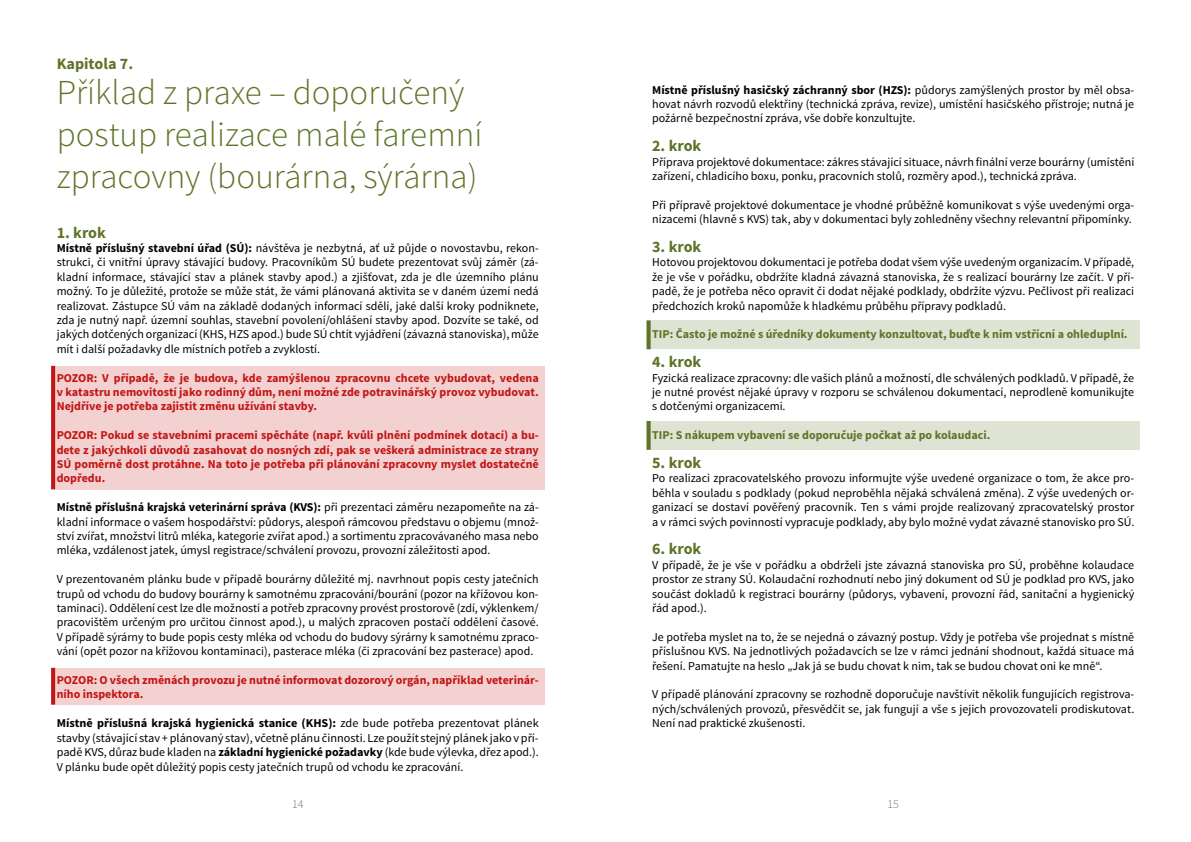
<style>
.page{position:relative;width:1191px;height:842px;background:#fff}
.page>*{position:absolute;margin:0;border:0;box-sizing:border-box;transform-origin:0 0}
.t1{font:300 35px/42px "Source Sans Pro";color:#5f7428}
.t2{font:700 16px "Source Sans Pro";color:#5f7428}
.t3{font:12px/14.4px "Source Sans Pro";color:#000;text-align:justify}
.t4{font:700 12px/14.4px "Source Sans Pro";color:#c21515;text-align:justify}
.t5{font:700 12px "Source Sans Pro";color:#5f7428}
.t6{font:300 12px "Source Sans Pro";color:#706f6f}
.s1{font-weight:700}
</style>
<div class="page">
<div style="left:646px;top:320px;width:493px;height:29px;background:#dfe3d4"></div>
<svg style="left:646px;top:320px;width:4px;height:29px"></svg>
<div style="left:646px;top:421px;width:493px;height:29px;background:#dfe3d4"></div>
<svg style="left:646px;top:421px;width:4px;height:29px"></svg>
<div style="left:51px;top:668px;width:493px;height:37px;background:#f3d1d1"></div>
<svg style="left:51px;top:668px;width:4px;height:37px"></svg>
<div style="left:51px;top:366px;width:493px;height:123px;background:#f3d1d1"></div>
<svg style="left:51px;top:366px;width:4px;height:123px"></svg>
<h2 class="t2" style="left:57px;top:53px;width:78px">Kapitola 7.</h2>
<h1 class="t1" style="left:57px;top:71px;width:427px">Příklad z praxe – doporučený postup realizace malé faremní zpracovny (bourárna, sýrárna)</h1>
<h2 class="t2" style="left:57px;top:222px;width:51px">1. krok</h2>
<p class="t3" style="left:57px;top:241px;width:483px"><span class="s1">Místně příslušný stavební úřad (SÚ):</span> návštěva je nezbytná, ať už půjde o novostavbu, rekon&shy;strukci, či vnitřní úpravy stávající budovy. Pracovníkům SÚ budete prezentovat svůj záměr (zá&shy;kladní informace, stávající stav a plánek stavby apod.) a zjišťovat, zda je dle územního plánu možný. To je důležité, protože se může stát, že vámi plánovaná aktivita se v daném území nedá realizovat. Zástupce SÚ vám na základě dodaných informací sdělí, jaké další kroky podniknete, zda je nutný např. územní souhlas, stavební povolení/ohlášení stavby apod. Dozvíte se také, od jakých dotčených organizací (KHS, HZS apod.) bude SÚ chtít vyjádření (závazná stanoviska), může mít i další požadavky dle místních potřeb a zvyklostí.</p>
<p class="t4" style="left:57px;top:371px;width:483px">POZOR: V případě, že je budova, kde zamýšlenou zpracovnu chcete vybudovat, vedena v katastru nemovitostí jako rodinný dům, není možné zde potravinářský provoz vybudovat.<br>Nejdříve je potřeba zajistit změnu užívání stavby.</p>
<p class="t4" style="left:57px;top:428px;width:483px">POZOR: Pokud se stavebními pracemi spěcháte (např. kvůli plnění podmínek dotací) a bu&shy;dete z jakýchkoli důvodů zasahovat do nosných zdí, pak se veškerá administrace ze strany SÚ poměrně dost protáhne. Na toto je potřeba při plánování zpracovny myslet dostatečně dopředu.</p>
<p class="t3" style="left:57px;top:500px;width:483px"><span class="s1">Místně příslušná krajská veterinární správa (KVS):</span> při prezentaci záměru nezapomeňte na zá&shy;kladní informace o vašem hospodářství: půdorys, alespoň rámcovou představu o objemu (množ&shy;ství zvířat, množství litrů mléka, kategorie zvířat apod.) a sortimentu zpracovávaného masa nebo mléka, vzdálenost jatek, úmysl registrace/schválení provozu, provozní záležitosti apod.</p>
<p class="t3" style="left:57px;top:572px;width:483px">V prezentovaném plánku bude v případě bourárny důležité mj. navrhnout popis cesty jatečních trupů od vchodu do budovy bourárny k samotnému zpracování/bourání (pozor na křížovou kon&shy;taminaci). Oddělení cest lze dle možností a potřeb zpracovny provést prostorově (zdí, výklenkem/ pracovištěm určeným pro určitou činnost apod.), u malých zpracoven postačí oddělení časové.<br>V případě sýrárny to bude popis cesty mléka od vchodu do budovy sýrárny k samotnému zpraco&shy;vání (opět pozor na křížovou kontaminaci), pasterace mléka (či zpracování bez pasterace) apod.</p>
<p class="t4" style="left:57px;top:673px;width:483px">POZOR: O všech změnách provozu je nutné informovat dozorový orgán, například veterinár&shy;ního inspektora.</p>
<p class="t3" style="left:57px;top:716px;width:483px"><span class="s1">Místně příslušná krajská hygienická stanice (KHS):</span> zde bude potřeba prezentovat plánek stavby (stávající stav + plánovaný stav), včetně plánu činnosti. Lze použít stejný plánek jako v pří&shy;padě KVS, důraz bude kladen na <span class="s1">základní hygienické požadavky</span> (kde bude výlevka, dřez apod.).<br>V plánku bude opět důležitý popis cesty jatečních trupů od vchodu ke zpracování.</p>
<p class="t3" style="left:652px;top:83px;width:483px"><span class="s1">Místně příslušný hasičský záchranný sbor (HZS):</span> půdorys zamýšlených prostor by měl obsa&shy;hovat návrh rozvodů elektřiny (technická zpráva, revize), umístění hasičského přístroje; nutná je požárně bezpečnostní zpráva, vše dobře konzultujte.</p>
<h2 class="t2" style="left:652px;top:136px;width:51px">2. krok</h2>
<p class="t3" style="left:652px;top:155px;width:483px">Příprava projektové dokumentace: zákres stávající situace, návrh finální verze bourárny (umístění zařízení, chladicího boxu, ponku, pracovních stolů, rozměry apod.), technická zpráva.</p>
<p class="t3" style="left:652px;top:198px;width:483px">Při přípravě projektové dokumentace je vhodné průběžně komunikovat s výše uvedenými orga&shy;nizacemi (hlavně s KVS) tak, aby v dokumentaci byly zohledněny všechny relevantní připomínky.</p>
<h2 class="t2" style="left:652px;top:236px;width:51px">3. krok</h2>
<p class="t3" style="left:652px;top:255px;width:483px">Hotovou projektovou dokumentaci je potřeba dodat všem výše uvedeným organizacím. V případě, že je vše v pořádku, obdržíte kladná závazná stanoviska, že s realizací bourárny lze začít. V pří&shy;padě, že je potřeba něco opravit či dodat nějaké podklady, obdržíte výzvu. Pečlivost při realizaci předchozích kroků napomůže k hladkému průběhu přípravy podkladů.</p>
<p class="t5" style="left:652px;top:327px;width:477px">TIP: Často je možné s úředníky dokumenty konzultovat, buďte k nim vstřícní a ohleduplní.</p>
<h2 class="t2" style="left:652px;top:352px;width:51px">4. krok</h2>
<p class="t3" style="left:652px;top:371px;width:483px">Fyzická realizace zpracovny: dle vašich plánů a možností, dle schválených podkladů. V případě, že je nutné provést nějaké úpravy v rozporu se schválenou dokumentací, neprodleně komunikujte s dotčenými organizacemi.</p>
<p class="t5" style="left:652px;top:428px;width:339px">TIP: S nákupem vybavení se doporučuje počkat až po kolaudaci.</p>
<h2 class="t2" style="left:652px;top:452px;width:51px">5. krok</h2>
<p class="t3" style="left:652px;top:471px;width:483px">Po realizaci zpracovatelského provozu informujte výše uvedené organizace o tom, že akce pro&shy;běhla v souladu s podklady (pokud neproběhla nějaká schválená změna). Z výše uvedených or&shy;ganizací se dostaví pověřený pracovník. Ten s vámi projde realizovaný zpracovatelský prostor a v rámci svých povinností vypracuje podklady, aby bylo možné vydat závazné stanovisko pro SÚ.</p>
<h2 class="t2" style="left:652px;top:539px;width:51px">6. krok</h2>
<p class="t3" style="left:652px;top:558px;width:483px">V případě, že je vše v pořádku a obdrželi jste závazná stanoviska pro SÚ, proběhne kolaudace prostor ze strany SÚ. Kolaudační rozhodnutí nebo jiný dokument od SÚ je podklad pro KVS, jako součást dokladů k registraci bourárny (půdorys, vybavení, provozní řád, sanitační a hygienický řád apod.).</p>
<p class="t3" style="left:652px;top:630px;width:483px">Je potřeba myslet na to, že se nejedná o závazný postup. Vždy je potřeba vše projednat s místně příslušnou KVS. Na jednotlivých požadavcích se lze v rámci jednání shodnout, každá situace má řešení. Pamatujte na heslo „Jak já se budu chovat k nim, tak se budou chovat oni ke mně“.</p>
<p class="t3" style="left:652px;top:687px;width:483px">V případě plánování zpracovny se rozhodně doporučuje navštívit několik fungujících registrova&shy;ných/schválených provozů, přesvědčit se, jak fungují a vše s jejich provozovateli prodiskutovat.<br>Není nad praktické zkušenosti.</p>
<p class="t6" style="left:292px;top:797px;width:13px">14</p>
<p class="t6" style="left:887px;top:797px;width:13px">15</p>
</div>
